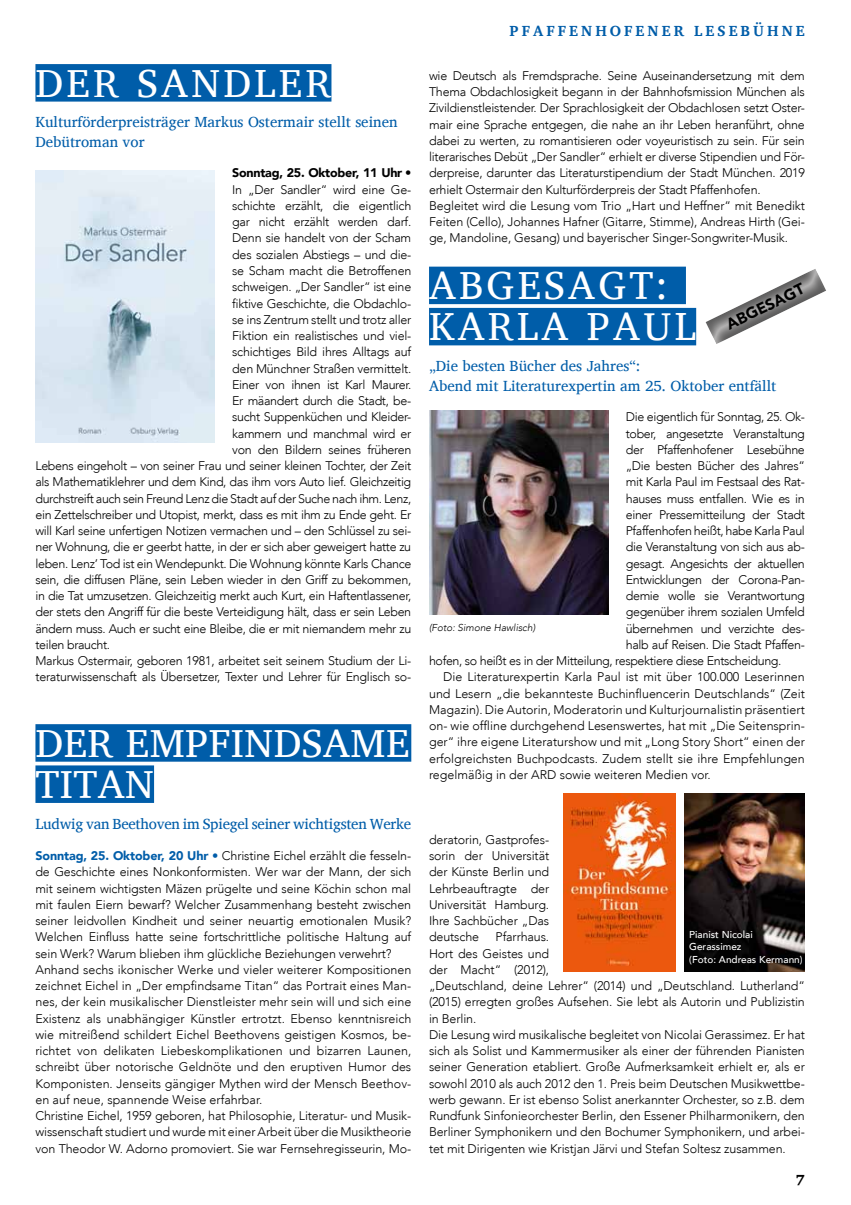
<style>
.page{position:relative;width:851px;height:1205px;background:#fff}
.page>*{position:absolute;margin:0;border:0;box-sizing:border-box;transform-origin:0 0}
.t1{font:40px/41.2px "Charis SIL";letter-spacing:.08em;color:#fff}
.t2{font:40px/41.2px "Charis SIL";letter-spacing:.01em;color:#fff}
.t3{font:900 15.5px "Avenir LT";color:#000}
.t4{font:15px/20px "Charis SIL";color:#005da9}
.t5{font:700 15px "Charis SIL";letter-spacing:.2em;color:#005da9}
.t6{font:700 15px "Charis SIL";color:#000}
.t7{font:300 12.5px/16.2px "Avenir LT";letter-spacing:-.01em;color:#000}
.t8{font:300 12.5px "Avenir LT";letter-spacing:-.03em;color:#000}
.t9{font:900 12.5px "Avenir LT";letter-spacing:-.02em;color:#000}
.t10{font:500 10px/12.5px "Avenir LT";color:#fff}
.t11{font:italic 300 10px "Avenir LT";color:#000}
.s1{font-weight:900;color:#005da9}
</style>
<div class="page">
<div style="left:35px;top:64px;width:296px;height:38px;background:#005da9"></div>
<div style="left:429px;top:267px;width:256px;height:37px;background:#005da9"></div>
<div style="left:429px;top:308px;width:267px;height:37px;background:#005da9"></div>
<div style="left:35px;top:724px;width:376px;height:38px;background:#005da9"></div>
<div style="left:35px;top:765px;width:119px;height:38px;background:#005da9"></div>
<img style="left:35px;top:170px;width:179px;height:273px">
<img style="left:429px;top:410px;width:179px;height:205px">
<img style="left:563px;top:793px;width:112px;height:178px">
<img style="left:684px;top:793px;width:120px;height:178px">
<svg style="left:705px;top:269px;width:121px;height:75px"></svg>
<h1 class="t1" style="left:35px;top:62px;width:287px">Der Sandler</h1>
<p class="t4" style="left:35px;top:112px;width:363px">Kulturförderpreisträger Markus Ostermair stellt seinen<br>Debütroman vor</p>
<p class="t9" style="left:232px;top:166px;width:180px">Sonntag, 25. Oktober, 11 Uhr •</p>
<p class="t7" style="left:232px;top:181px;width:180px">In „Der Sandler“ wird eine Ge-</p>
<p class="t7" style="left:232px;top:198px;width:180px">schichte erzählt, die eigentlich</p>
<p class="t7" style="left:232px;top:214px;width:180px">gar nicht erzählt werden darf.</p>
<p class="t7" style="left:232px;top:230px;width:180px">Denn sie handelt von der Scham</p>
<p class="t7" style="left:232px;top:246px;width:180px">des sozialen Abstiegs – und die-</p>
<p class="t7" style="left:232px;top:263px;width:180px">se Scham macht die Betroffenen</p>
<p class="t7" style="left:232px;top:279px;width:180px">schweigen. „Der Sandler“ ist eine</p>
<p class="t7" style="left:232px;top:295px;width:180px">fiktive Geschichte, die Obdachlo-</p>
<p class="t7" style="left:232px;top:311px;width:180px">se ins Zentrum stellt und trotz aller</p>
<p class="t7" style="left:232px;top:328px;width:180px">Fiktion ein realistisches und viel-</p>
<p class="t7" style="left:232px;top:344px;width:180px">schichtiges Bild ihres Alltags auf</p>
<p class="t7" style="left:232px;top:360px;width:180px">den Münchner Straßen vermittelt.</p>
<p class="t8" style="left:232px;top:377px;width:180px">Einer von ihnen ist Karl Maurer.</p>
<p class="t8" style="left:232px;top:393px;width:180px">Er mäandert durch die Stadt, be-</p>
<p class="t8" style="left:232px;top:410px;width:180px">sucht Suppenküchen und Kleider-</p>
<p class="t8" style="left:232px;top:426px;width:180px">kammern und manchmal wird er</p>
<p class="t8" style="left:232px;top:442px;width:180px">von den Bildern seines früheren</p>
<p class="t8" style="left:35px;top:458px;width:377px">Lebens eingeholt – von seiner Frau und seiner kleinen Tochter, der Zeit</p>
<p class="t8" style="left:35px;top:475px;width:377px">als Mathematiklehrer und dem Kind, das ihm vors Auto lief. Gleichzeitig</p>
<p class="t8" style="left:35px;top:491px;width:377px">durchstreift auch sein Freund Lenz die Stadt auf der Suche nach ihm. Lenz,</p>
<p class="t8" style="left:35px;top:507px;width:377px">ein Zettelschreiber und Utopist, merkt, dass es mit ihm zu Ende geht. Er</p>
<p class="t8" style="left:35px;top:523px;width:377px">will Karl seine unfertigen Notizen vermachen und – den Schlüssel zu sei-</p>
<p class="t8" style="left:35px;top:540px;width:377px">ner Wohnung, die er geerbt hatte, in der er sich aber geweigert hatte zu</p>
<p class="t8" style="left:35px;top:556px;width:377px">leben. Lenz’ Tod ist ein Wendepunkt. Die Wohnung könnte Karls Chance</p>
<p class="t8" style="left:35px;top:572px;width:377px">sein, die diffusen Pläne, sein Leben wieder in den Griff zu bekommen,</p>
<p class="t8" style="left:35px;top:588px;width:377px">in die Tat umzusetzen. Gleichzeitig merkt auch Kurt, ein Haftentlassener,</p>
<p class="t8" style="left:35px;top:605px;width:377px">der stets den Angriff für die beste Verteidigung hält, dass er sein Leben</p>
<p class="t8" style="left:35px;top:621px;width:377px">ändern muss. Auch er sucht eine Bleibe, die er mit niemandem mehr zu</p>
<p class="t8" style="left:35px;top:637px;width:76px">teilen braucht.</p>
<p class="t7" style="left:35px;top:653px;width:377px">Markus Ostermair, geboren 1981, arbeitet seit seinem Studium der Li-</p>
<p class="t7" style="left:35px;top:669px;width:377px">teraturwissenschaft als Übersetzer, Texter und Lehrer für Englisch so-</p>
<h1 class="t2" style="left:35px;top:722px;width:375px">Der empfind-same<br>Titan</h1>
<p class="t4" style="left:35px;top:813px;width:377px">Ludwig van Beethoven im Spiegel seiner wichtigsten Werke</p>
<p class="t7" style="left:35px;top:848px;width:377px"><span class="s1">Sonntag, 25. Oktober, 20 Uhr •</span> Christine Eichel erzählt die fesseln&shy;de Geschichte eines Nonkonformisten. Wer war der Mann, der sich mit seinem wichtigsten Mäzen prügelte und seine Köchin schon mal mit faulen Eiern bewarf? Welcher Zusammenhang besteht zwischen seiner leidvollen Kindheit und seiner neuartig emotionalen Musik?<br>Welchen Einfluss hatte seine fortschrittliche politische Haltung auf sein Werk? Warum blieben ihm glückliche Beziehungen verwehrt?<br>Anhand sechs ikonischer Werke und vieler weiterer Kompositionen zeichnet Eichel in „Der empfindsame Titan“ das Portrait eines Man&shy;nes, der kein musikalischer Dienstleister mehr sein will und sich eine Existenz als unabhängiger Künstler ertrotzt. Ebenso kenntnisreich wie mitreißend schildert Eichel Beethovens geistigen Kosmos, be&shy;richtet von delikaten Liebeskomplikationen und bizarren Launen, schreibt über notorische Geldnöte und den eruptiven Humor des Komponisten. Jenseits gängiger Mythen wird der Mensch Beethov&shy;en auf neue, spannende Weise erfahrbar.<br>Christine Eichel, 1959 geboren, hat Philosophie, Literatur- und Musik&shy;wissenschaft studiert und wurde mit einer Arbeit über die Musiktheorie von Theodor W. Adorno promoviert. Sie war Fernsehregisseurin, Mo-</p>
<p class="t5" style="left:509px;top:22px;width:297px">PFAFFENHOFENER LESEBÜHNE</p>
<p class="t7" style="left:429px;top:68px;width:377px">wie Deutsch als Fremdsprache. Seine Auseinandersetzung mit dem Thema Obdachlosigkeit begann in der Bahnhofsmission München als Zivildienstleistender. Der Sprachlosigkeit der Obdachlosen setzt Oster&shy;mair eine Sprache entgegen, die nahe an ihr Leben heranführt, ohne dabei zu werten, zu romantisieren oder voyeuristisch zu sein. Für sein literarisches Debüt „Der Sandler“ erhielt er diverse Stipendien und För&shy;derpreise, darunter das Literaturstipendium der Stadt München. 2019 erhielt Ostermair den Kulturförderpreis der Stadt Pfaffenhofen.<br>Begleitet wird die Lesung vom Trio „Hart und Heffner“ mit Benedikt Feiten (Cello), Johannes Hafner (Gitarre, Stimme), Andreas Hirth (Gei&shy;ge, Mandoline, Gesang) und bayerischer Singer-Songwriter-Musik.</p>
<h1 class="t1" style="left:429px;top:265px;width:269px">Abgesagt:<br>Karla Paul</h1>
<p class="t4" style="left:429px;top:356px;width:348px">„Die besten Bücher des Jahres“:<br>Abend mit Literaturexpertin am 25. Oktober entfällt</p>
<p class="t8" style="left:625px;top:410px;width:180px">Die eigentlich für Sonntag, 25. Ok-</p>
<p class="t8" style="left:625px;top:426px;width:180px">tober, angesetzte Veranstaltung</p>
<p class="t8" style="left:625px;top:442px;width:180px">der Pfaffenhofener Lesebühne</p>
<p class="t8" style="left:625px;top:458px;width:180px">„Die besten Bücher des Jahres“</p>
<p class="t8" style="left:625px;top:475px;width:180px">mit Karla Paul im Festsaal des Rat-</p>
<p class="t8" style="left:625px;top:491px;width:180px">hauses muss entfallen. Wie es in</p>
<p class="t8" style="left:625px;top:507px;width:180px">einer Pressemitteilung der Stadt</p>
<p class="t8" style="left:625px;top:523px;width:180px">Pfaffenhofen heißt, habe Karla Paul</p>
<p class="t8" style="left:625px;top:540px;width:180px">die Veranstaltung von sich aus ab-</p>
<p class="t8" style="left:625px;top:556px;width:180px">gesagt. Angesichts der aktuellen</p>
<p class="t8" style="left:625px;top:572px;width:180px">Entwicklungen der Corona-Pan-</p>
<p class="t8" style="left:625px;top:588px;width:180px">demie wolle sie Verantwortung</p>
<p class="t8" style="left:625px;top:605px;width:180px">gegenüber ihrem sozialen Umfeld</p>
<p class="t8" style="left:625px;top:621px;width:180px">übernehmen und verzichte des-</p>
<p class="t8" style="left:625px;top:637px;width:180px">halb auf Reisen. Die Stadt Pfaffen-</p>
<p class="t8" style="left:429px;top:653px;width:354px">hofen, so heißt es in der Mitteilung, respektiere diese Entscheidung.</p>
<p class="t7" style="left:443px;top:669px;width:363px">Die Literaturexpertin Karla Paul ist mit über 100.000 Leserinnen</p>
<p class="t7" style="left:429px;top:685px;width:377px">und Lesern „die bekannteste Buchinfluencerin Deutschlands“ (Zeit</p>
<p class="t7" style="left:429px;top:701px;width:377px">Magazin). Die Autorin, Moderatorin und Kulturjournalistin präsentiert</p>
<p class="t7" style="left:429px;top:718px;width:377px">on- wie offline durchgehend Lesenswertes, hat mit „Die Seitensprin-</p>
<p class="t7" style="left:429px;top:734px;width:377px">ger“ ihre eigene Literaturshow und mit „Long Story Short“ einen der</p>
<p class="t7" style="left:429px;top:750px;width:377px">erfolgreichsten Buchpodcasts. Zudem stellt sie ihre Empfehlungen</p>
<p class="t7" style="left:429px;top:766px;width:283px">regelmäßig in der ARD sowie weiteren Medien vor.</p>
<p class="t3" style="left:723px;top:316px;width:84px;rotate:-26deg">a bgesa gt</p>
<p class="t11" style="left:429px;top:622px;width:108px">(Foto: Simone Hawlisch)</p>
<p class="t7" style="left:429px;top:831px;width:122px;text-align:justify">deratorin, Gastprofes&shy;sorin der Universität der Künste Berlin und Lehrbeauftragte der Universität Hamburg.<br>Ihre Sachbücher „Das deutsche</p>
<p class="t10" style="left:689px;top:928px;width:115px">Pianist Nicolai<br>Gerassimez<br>(Foto: Andreas Kermann)</p>
<p class="t7" style="left:429px;top:929px;width:377px;text-indent:67px">Pfarrhaus.<br>Hort des Geistes und<br>der Macht“ (2012),<br>„Deutschland, deine Lehrer“ (2014) und „Deutschland. Lutherland“ (2015) erregten großes Aufsehen. Sie lebt als Autorin und Publizistin in Berlin.<br>Die Lesung wird musikalische begleitet von Nicolai Gerassimez. Er hat sich als Solist und Kammermusiker als einer der führenden Pianisten seiner Generation etabliert. Große Aufmerksamkeit erhielt er, als er sowohl 2010 als auch 2012 den 1. Preis beim Deutschen Musikwettbe&shy;werb gewann. Er ist ebenso Solist anerkannter Orchester, so z.B. dem Rundfunk Sinfonieorchester Berlin, den Essener Philharmonikern, den Berliner Symphonikern und den Bochumer Symphonikern, und arbei&shy;tet mit Dirigenten wie Kristjan Järvi und Stefan Soltesz zusammen.</p>
<p class="t6" style="left:796px;top:1171px;width:10px">7</p>
</div>
